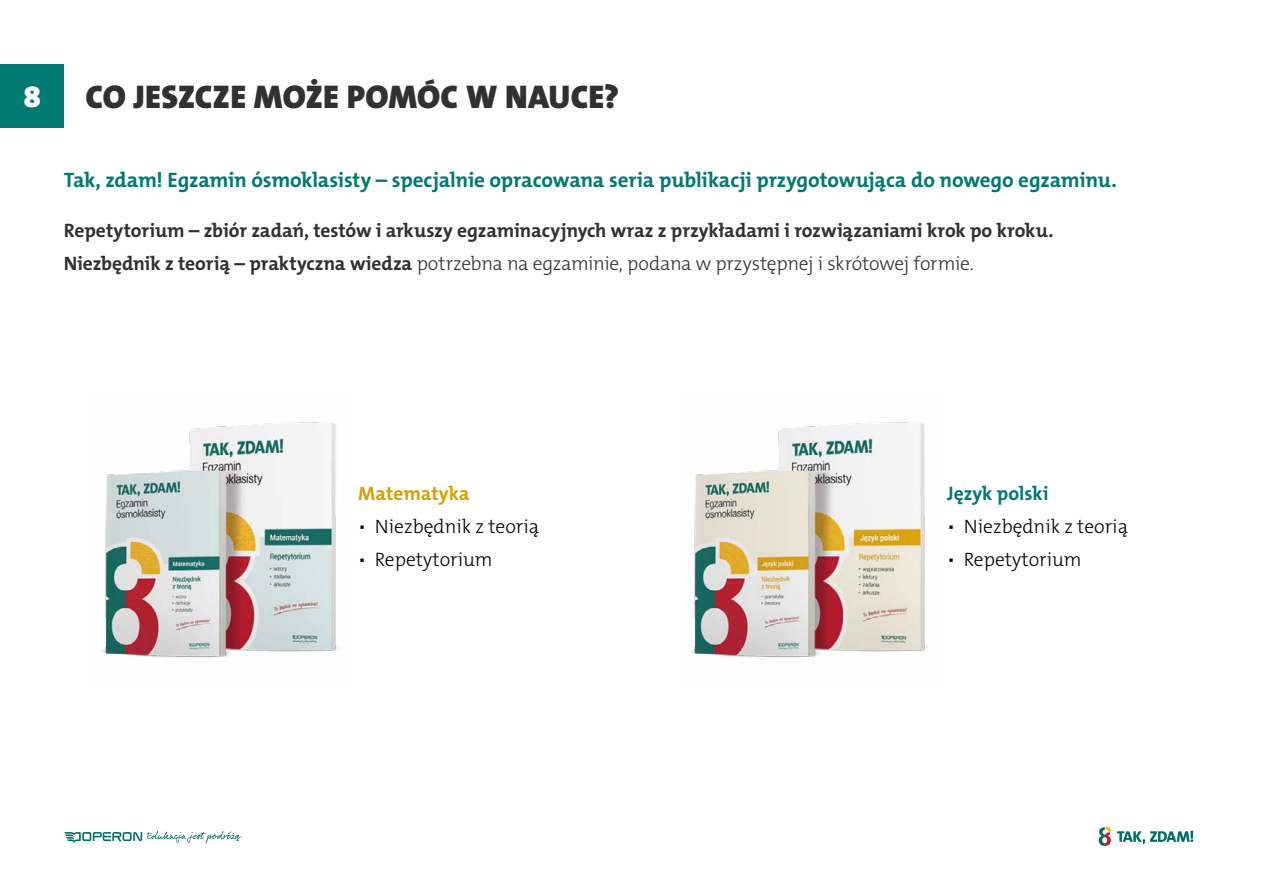
<style>
.page{position:relative;width:1263px;height:893px;background:#fff}
.page>*{position:absolute;margin:0;border:0;box-sizing:border-box;transform-origin:0 0}
.t1{font:900 33px "The Mix Os F";color:#313130}
.t2{font:900 30px "The Mix Os F";color:#fff}
.t3{font:700 21px "The Mix Os F";letter-spacing:-.01em;color:#007972}
.t4{font:700 19.5px/33px "The Mix Os F";letter-spacing:-.005em;color:#313130}
.t5{font:300 19.5px "The Mix Os F";color:#000}
.t6{font:700 19.5px "The Mix Os F";color:#007972}
.t7{font:700 19.5px "The Mix Os F";letter-spacing:-.005em;color:#d6a000}
.s1{font-weight:300}
.s2{font-weight:200}
</style>
<div class="page">
<svg style="left:65px;top:831px;width:177px;height:12px"></svg>
<svg style="left:1117px;top:831px;width:76px;height:13px"></svg>
<svg style="left:1099px;top:826px;width:12px;height:20px"></svg>
<div style="left:0;top:64px;width:64px;height:64px;background:#007972"></div>
<img style="left:102px;top:422px;width:236px;height:236px">
<img style="left:691px;top:422px;width:236px;height:236px">
<h2 class="t2" style="left:24px;top:77px;width:18px">8</h2>
<h1 class="t1" style="left:85px;top:76px;width:535px">CO JESZCZE MOŻE POMÓC W NAUCE?</h1>
<p class="t3" style="left:64px;top:166px;width:1054px">Tak, zdam! Egzamin ósmoklasisty – specjalnie opracowana seria publikacji przygotowująca do nowego egzaminu.</p>
<p class="t4" style="left:64px;top:214px;width:991px">Repetytorium – zbiór zadań, testów i arkuszy egzaminacyjnych wraz z przykładami i rozwiązaniami krok po kroku.<br>Niezbędnik z teorią – praktyczna wiedza <span class="s1">potrzebna na egzaminie, podana w przystępnej i skrótowej formie.</span></p>
<p class="t7" style="left:358px;top:481px;width:113px">Matematyka</p>
<p class="t5" style="left:358px;top:514px;width:182px"><span class="s2">▪</span> N iezbędnik z teorią</p>
<p class="t5" style="left:358px;top:547px;width:136px"><span class="s2">▪</span> Repetytorium</p>
<p class="t6" style="left:947px;top:481px;width:103px">Język polski</p>
<p class="t5" style="left:947px;top:514px;width:182px"><span class="s2">▪</span> N iezbędnik z teorią</p>
<p class="t5" style="left:947px;top:547px;width:136px"><span class="s2">▪</span> Repetytorium</p>
</div>
